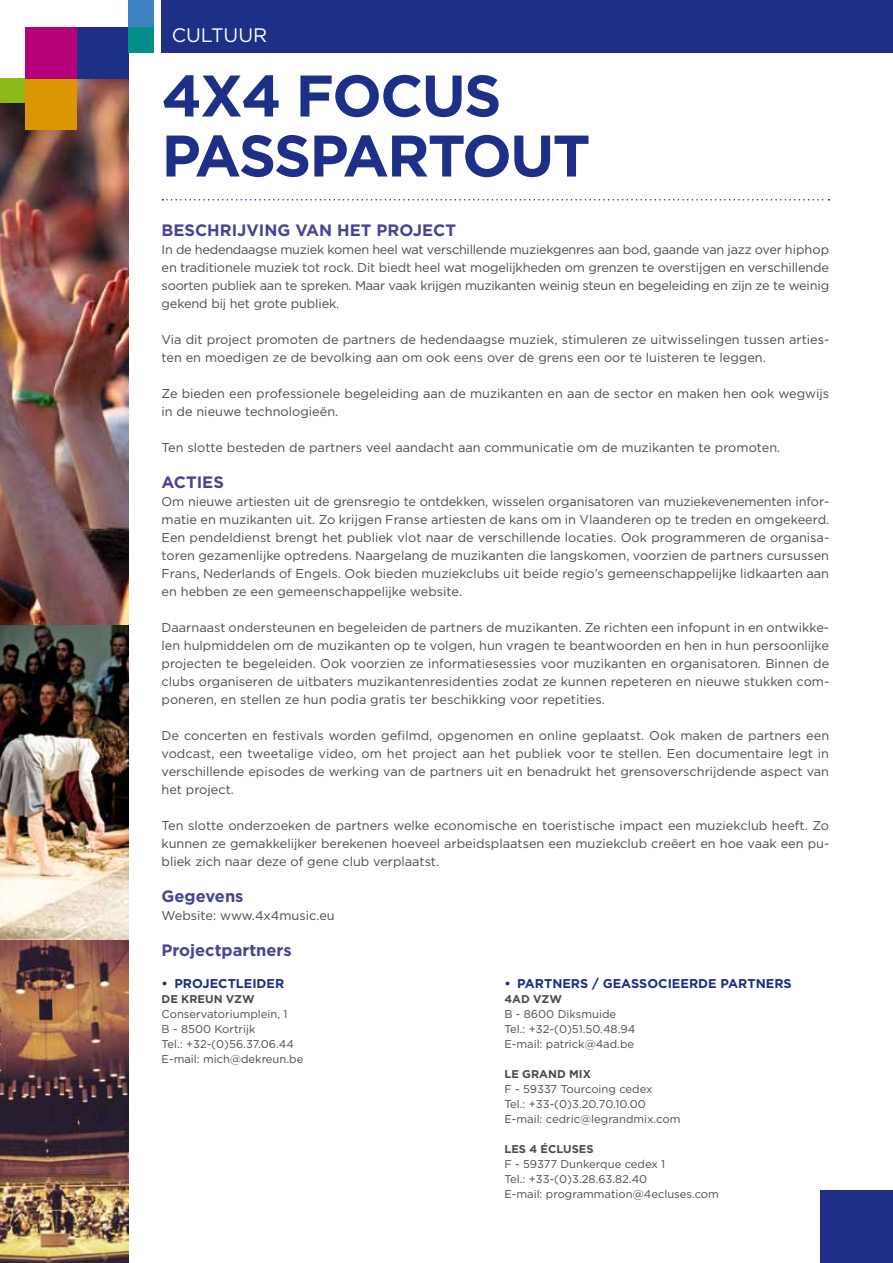
<style>
.page{position:relative;width:893px;height:1263px;background:#fff}
.page>*{position:absolute;margin:0;border:0;box-sizing:border-box;transform-origin:0 0}
.t1{font:700 58.5px/60px "Gotham";letter-spacing:-.03em;color:#1d2f86}
.t2{font:19.5px "Gotham";color:#fff}
.t3{font:700 16.5px "Gotham";color:#474492}
.t4{font:12.75px/18px "Gotham";color:#4b4b4d;text-align:justify}
.t5{font:700 12.75px "Gotham";color:#1d2f86}
.t6{font:11.25px/15px "Gotham";color:#4b4b4d}
.t7{font:700 11.25px "Gotham";color:#4b4b4d}
</style>
<div class="page">
<img style="left:0;top:78px;width:128px;height:1185px">
<div style="left:0;top:78px;width:26px;height:25px;background:#8fb91a"></div>
<div style="left:26px;top:78px;width:51px;height:52px;background:#dc9601"></div>
<div style="left:26px;top:27px;width:51px;height:51px;background:#b40178"></div>
<div style="left:77px;top:27px;width:51px;height:51px;background:#1d2f86"></div>
<div style="left:128px;top:0;width:26px;height:27px;background:#3c84c1"></div>
<div style="left:128px;top:27px;width:26px;height:26px;background:#029089"></div>
<div style="left:821px;top:1191px;width:72px;height:72px;background:#1d2f86"></div>
<div style="left:162px;top:0;width:731px;height:53px;background:#1d2f86"></div>
<svg style="left:162px;top:199px;width:667px;height:2px"></svg>
<h2 class="t2" style="left:172px;top:23px;width:97px">Cultuur</h2>
<h1 class="t1" style="left:162px;top:65px;width:430px">4X4 FOCUS<br>PASSPARTOUT</h1>
<p class="t3" style="left:162px;top:219px;width:296px">BESCHRIJVING VAN HET PROJECT</p>
<p class="t4" style="left:162px;top:240px;width:669px">In de hedendaagse muziek komen heel wat verschillende muziekgenres aan bod, gaande van jazz over hiphop en traditionele muziek tot rock. Dit biedt heel wat mogelijkheden om grenzen te overstijgen en verschillende soorten publiek aan te spreken. Maar vaak krijgen muzikanten weinig steun en begeleiding en zijn ze te weinig gekend bij het grote publiek.</p>
<p class="t4" style="left:162px;top:330px;width:669px">Via dit project promoten de partners de hedendaagse muziek, stimuleren ze uitwisselingen tussen arties&shy;ten en moedigen ze de bevolking aan om ook eens over de grens een oor te luisteren te leggen.</p>
<p class="t4" style="left:162px;top:384px;width:669px">Ze bieden een professionele begeleiding aan de muzikanten en aan de sector en maken hen ook wegwijs in de nieuwe technologieën.</p>
<p class="t4" style="left:162px;top:439px;width:620px">Ten slotte besteden de partners veel aandacht aan communicatie om de muzikanten te promoten.</p>
<p class="t3" style="left:162px;top:471px;width:64px">ACTIES</p>
<p class="t4" style="left:162px;top:492px;width:669px">Om nieuwe artiesten uit de grensregio te ontdekken, wisselen organisatoren van muziekevenementen infor&shy;matie en muzikanten uit. Zo krijgen Franse artiesten de kans om in Vlaanderen op te treden en omgekeerd.<br>Een pendeldienst brengt het publiek vlot naar de verschillende locaties. Ook programmeren de organisa&shy;toren gezamenlijke optredens. Naargelang de muzikanten die langskomen, voorzien de partners cursussen Frans, Nederlands of Engels. Ook bieden muziekclubs uit beide regio’s gemeenschappelijke lidkaarten aan en hebben ze een gemeenschappelijke website.</p>
<p class="t4" style="left:162px;top:618px;width:669px">Daarnaast ondersteunen en begeleiden de partners de muzikanten. Ze richten een infopunt in en ontwikke&shy;len hulpmiddelen om de muzikanten op te volgen, hun vragen te beantwoorden en hen in hun persoonlijke projecten te begeleiden. Ook voorzien ze informatiesessies voor muzikanten en organisatoren. Binnen de clubs organiseren de uitbaters muzikantenresidenties zodat ze kunnen repeteren en nieuwe stukken com&shy;poneren, en stellen ze hun podia gratis ter beschikking voor repetities.</p>
<p class="t4" style="left:162px;top:727px;width:669px">De concerten en festivals worden gefilmd, opgenomen en online geplaatst. Ook maken de partners een vodcast, een tweetalige video, om het project aan het publiek voor te stellen. Een documentaire legt in verschillende episodes de werking van de partners uit en benadrukt het grensoverschrijdende aspect van het project.</p>
<p class="t4" style="left:162px;top:817px;width:669px">Ten slotte onderzoeken de partners welke economische en toeristische impact een muziekclub heeft. Zo kunnen ze gemakkelijker berekenen hoeveel arbeidsplaatsen een muziekclub creëert en hoe vaak een pu&shy;bliek zich naar deze of gene club verplaatst.</p>
<p class="t3" style="left:162px;top:885px;width:83px">GEGEVENS</p>
<p class="t4" style="left:162px;top:906px;width:175px">Website: www.4x4music.eu</p>
<p class="t3" style="left:162px;top:939px;width:132px">PROJECTPARTNERS</p>
<p class="t5" style="left:162px;top:975px;width:124px">• PROJECTLEIDER</p>
<p class="t7" style="left:162px;top:991px;width:95px">DE KREUN VZW</p>
<p class="t6" style="left:162px;top:1006px;width:143px">Conservatoriumplein, 1<br>B - 8500 Kortrijk<br>Tel.: +32-(0)56.37.06.44<br>E-mail: mich@dekreun.be</p>
<p class="t5" style="left:504px;top:975px;width:289px">• PARTNERS / GEASSOCIEERDE PARTNERS</p>
<p class="t7" style="left:504px;top:991px;width:59px">4AD VZW</p>
<p class="t6" style="left:504px;top:1006px;width:132px">B - 8600 Diksmuide<br>Tel.: +32-(0)51.50.48.94<br>E-mail: patrick@4ad.be</p>
<p class="t7" style="left:504px;top:1066px;width:87px">LE GRAND MIX</p>
<p class="t6" style="left:504px;top:1081px;width:177px">F - 59337 Tourcoing cedex<br>Tel.: +33-(0)3.20.70.10.00<br>E-mail: cedric@legrandmix.com</p>
<p class="t7" style="left:504px;top:1141px;width:91px">LES 4 ÉCLUSES</p>
<p class="t6" style="left:504px;top:1156px;width:216px">F - 59377 Dunkerque cedex 1<br>Tel.: +33-(0)3.28.63.82.40<br>E-mail: programmation@4ecluses.com</p>
</div>
